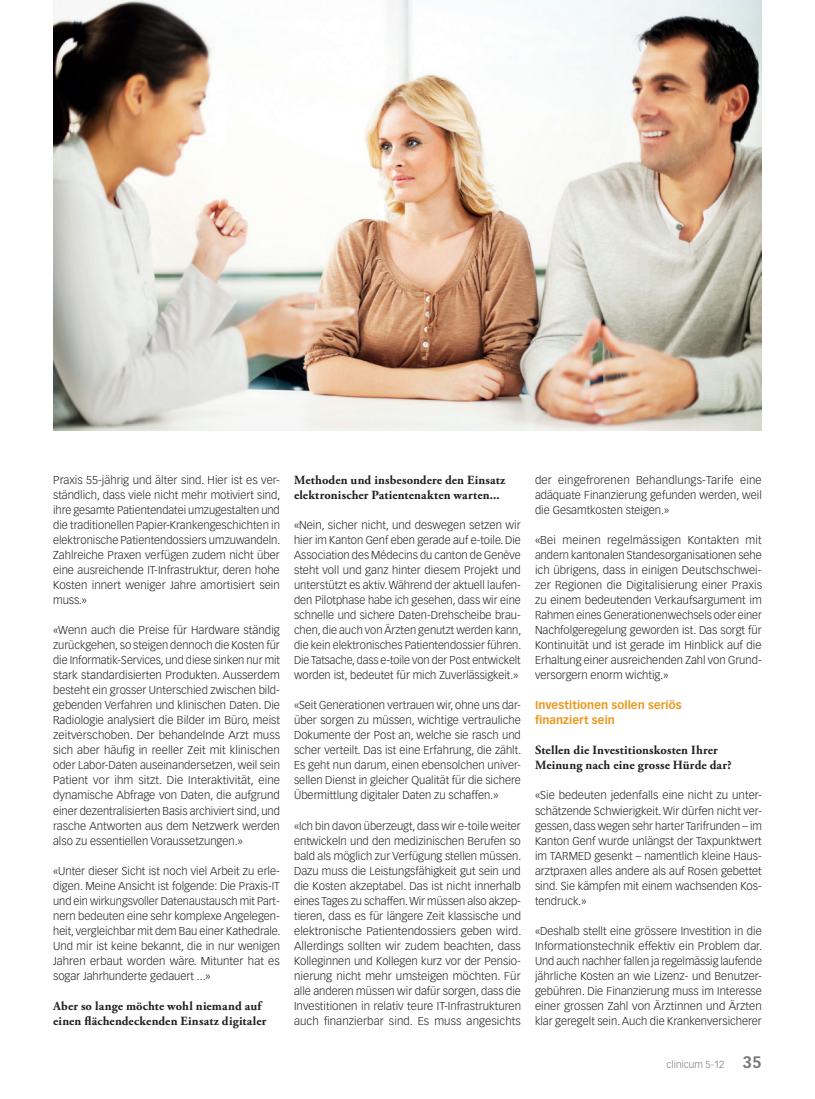
<style>
.page{position:relative;width:815px;height:1099px;background:#fff}
.page>*{position:absolute;margin:0;border:0;box-sizing:border-box;transform-origin:0 0}
.t1{font:700 12.5px/15px "Adobe Garamond Pro";letter-spacing:.01em;color:#231f20}
.t2{font:300 11.25px/15px "Vectora LT Std";color:#231f20;text-align:justify}
.t3{font:700 11.25px/15px "Vectora LT Std";letter-spacing:.005em;color:#ee961c}
.t4{font:300 10px "Vectora LH";color:#76787b}
.s1{font-weight:700;font-size:16.25px}
</style>
<div class="page">
<img style="left:53px;top:0;width:709px;height:430px">
<p class="t2" style="left:53px;top:473px;width:229px">Praxis 55-jährig und älter sind. Hier ist es ver&shy;ständlich, dass viele nicht mehr motiviert sind, ihre gesamte Patientendatei umzugestalten und die traditionellen Papier-Krankengeschichten in elektronische Patientendossiers umzuwandeln.<br>Zahlreiche Praxen verfügen zudem nicht über eine ausreichende IT-Infrastruktur, deren hohe Kosten innert weniger Jahre amortisiert sein muss.»</p>
<p class="t2" style="left:53px;top:623px;width:228px">«Wenn auch die Preise für Hardware ständig zurückgehen, so steigen dennoch die Kosten für die Informatik-Services, und diese sinken nur mit stark standardisierten Produkten. Ausserdem besteht ein grosser Unterschied zwischen bild&shy;gebenden Verfahren und klinischen Daten. Die Radiologie analysiert die Bilder im Büro, meist zeitverschoben. Der behandelnde Arzt muss sich aber häufig in reeller Zeit mit klinischen oder Labor-Daten auseinandersetzen, weil sein Patient vor ihm sitzt. Die Interaktivität, eine dynamische Abfrage von Daten, die aufgrund einer dezentralisierten Basis archiviert sind, und rasche Antworten aus dem Netzwerk werden also zu essentiellen Voraussetzungen.»</p>
<p class="t2" style="left:53px;top:863px;width:229px">«Unter dieser Sicht ist noch viel Arbeit zu erle&shy;digen. Meine Ansicht ist folgende: Die Praxis-IT und ein wirkungsvoller Datenaustausch mit Part&shy;nern bedeuten eine sehr komplexe Angelegen&shy;heit, vergleichbar mit dem Bau einer Kathedrale.<br>Und mir ist keine bekannt, die in nur wenigen Jahren erbaut worden wäre. Mitunter hat es sogar Jahrhunderte gedauert ...»</p>
<p class="t1" style="left:53px;top:998px;width:215px">Aber so lange möchte wohl niemand auf einen flächendeckenden Einsatz digitaler</p>
<p class="t1" style="left:294px;top:473px;width:213px">Methoden und insbesondere den Einsatz elektronischer Patientenakten warten...</p>
<p class="t2" style="left:294px;top:518px;width:229px">«Nein, sicher nicht, und deswegen setzen wir hier im Kanton Genf eben gerade auf e-toile. Die Association des Médecins du canton de Genève steht voll und ganz hinter diesem Projekt und unterstützt es aktiv. Während der aktuell laufen&shy;den Pilotphase habe ich gesehen, dass wir eine schnelle und sichere Daten-Drehscheibe brau&shy;chen, die auch von Ärzten genutzt werden kann, die kein elektronisches Patientendossier führen.<br>Die Tatsache, dass e-toile von der Post entwickelt worden ist, bedeutet für mich Zuverlässigkeit.»</p>
<p class="t2" style="left:294px;top:698px;width:229px">«Seit Generationen vertrauen wir, ohne uns dar&shy;über sorgen zu müssen, wichtige vertrauliche Dokumente der Post an, welche sie rasch und scher verteilt. Das ist eine Erfahrung, die zählt.<br>Es geht nun darum, einen ebensolchen univer&shy;sellen Dienst in gleicher Qualität für die sichere Übermittlung digitaler Daten zu schaffen.»</p>
<p class="t2" style="left:294px;top:818px;width:229px;text-align:left">«Ich bin davon überzeugt, dass wir e-toile weiter entwickeln und den medizinischen Berufen so bald als möglich zur Verfügung stellen müssen.<br>Dazu muss die Leistungsfähigkeit gut sein und die Kosten akzeptabel. Das ist nicht innerhalb eines Tages zu schaffen. Wir müssen also akzep&shy;tieren, dass es für längere Zeit klassische und elektronische Patientendossiers geben wird.<br>Allerdings sollten wir zudem beachten, dass Kolleginnen und Kollegen kurz vor der Pensio&shy;nierung nicht mehr umsteigen möchten. Für alle anderen müssen wir dafür sorgen, dass die Investitionen in relativ teure IT-Infrastrukturen auch finanzierbar sind. Es muss angesichts</p>
<p class="t2" style="left:535px;top:473px;width:228px">der eingefrorenen Behandlungs-Tarife eine adäquate Finanzierung gefunden werden, weil die Gesamtkosten steigen.»</p>
<p class="t2" style="left:535px;top:533px;width:228px">«Bei meinen regelmässigen Kontakten mit andern kantonalen Standesorganisationen sehe ich übrigens, dass in einigen Deutschschwei&shy;zer Regionen die Digitalisierung einer Praxis zu einem bedeutenden Verkaufsargument im Rahmen eines Generationenwechsels oder einer Nachfolgeregelung geworden ist. Das sorgt für Kontinuität und ist gerade im Hinblick auf die Erhaltung einer ausreichenden Zahl von Grund&shy;versorgern enorm wichtig.»</p>
<p class="t3" style="left:535px;top:698px;width:148px">Investitionen sollen seriös finanziert sein</p>
<p class="t1" style="left:535px;top:743px;width:198px">Stellen die Investitionskosten Ihrer<br>Meinung nach eine grosse Hürde dar?</p>
<p class="t2" style="left:535px;top:788px;width:228px">«Sie bedeuten jedenfalls eine nicht zu unter&shy;schätzende Schwierigkeit. Wir dürfen nicht ver&shy;gessen, dass wegen sehr harter Tarifrunden – im Kanton Genf wurde unlängst der Taxpunktwert im TARMED gesenkt – namentlich kleine Haus&shy;arztpraxen alles andere als auf Rosen gebettet sind. Sie kämpfen mit einem wachsenden Kos&shy;tendruck.»</p>
<p class="t2" style="left:535px;top:923px;width:229px">«Deshalb stellt eine grössere Investition in die Informationstechnik effektiv ein Problem dar.<br>Und auch nachher fallen ja regelmässig laufende jährliche Kosten an wie Lizenz- und Benutzer&shy;gebühren. Die Finanzierung muss im Interesse einer grossen Zahl von Ärztinnen und Ärzten klar geregelt sein. Auch die Krankenversicherer</p>
<p class="t4" style="left:667px;top:1058px;width:97px">clinicum 5-12 <span class="s1">35</span></p>
</div>
